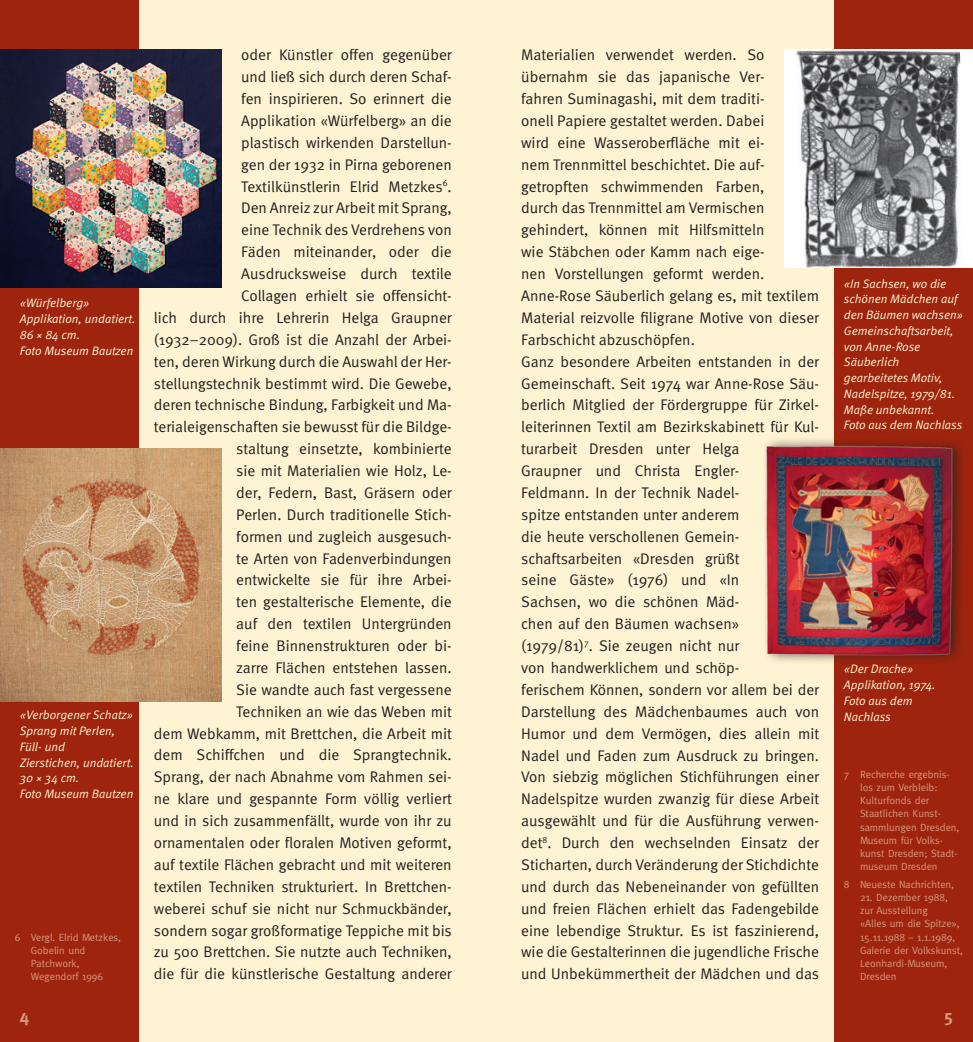
<style>
.page{position:relative;width:973px;height:1042px;background:#fff}
.page>*{position:absolute;margin:0;border:0;box-sizing:border-box;transform-origin:0 0}
.t1{font:700 17.5px "Meta";color:#d5987e}
.t2{font:15.4px/21.9px "Meta Normal";color:#231f20;text-align:right}
.t3{font:italic 12.25px/15.8px "Meta Normal";color:#fef3d2}
.t4{font:10.5px/13.1px "Meta";color:#d5987e}
</style>
<div class="page">
<div style="left:0;top:0;width:972px;height:1042px;background:#fef3d2"></div>
<div style="left:0;top:0;width:139px;height:1042px;background:#9e240d"></div>
<div style="left:833px;top:0;width:139px;height:1042px;background:#9e240d"></div>
<img style="left:0;top:50px;width:221px;height:238px">
<div style="left:784px;top:50px;width:188px;height:218px;background:#fff"></div>
<img style="left:796px;top:50px;width:165px;height:218px">
<div style="left:764px;top:437px;width:198px;height:228px;background:#231f20;opacity:.75"></div>
<img style="left:764px;top:445px;width:189px;height:211px">
<img style="left:0;top:448px;width:221px;height:253px">
<p class="t3" style="left:20px;top:295px;width:117px">«Würfelberg»<br>Applikation, undatiert.<br>86 × 84 cm.<br>Foto Museum Bautzen</p>
<p class="t3" style="left:20px;top:707px;width:115px">«Verborgener Schatz»<br>Sprang mit Perlen,<br>Füll- und<br>Zierstichen, undatiert.<br>30 × 34 cm.<br>Foto Museum Bautzen</p>
<p class="t4" style="left:31px;top:930px;width:92px;text-indent:-16px">6 Vergl. Elrid Metzkes,<br>Gobelin und<br>Patchwork,<br>Wegendorf 1996</p>
<p class="t2" style="left:154px;top:44px;width:299px">oder Künstler offen gegenüber<br>und ließ sich durch deren Schaf-<br>fen inspirieren. So erinnert die<br>Applikation «Würfelberg» an die<br>plastisch wirkenden Darstellun-<br>gen der 1932 in Pirna geborenen Textilkünstlerin Elrid Metzkes<sup>6</sup>.<br>Den Anreiz zur Arbeit mit Sprang,<br>eine Technik des Verdrehens von<br>Fäden miteinander, oder die Ausdrucksweise durch textile<br>Collagen erhielt sie offensicht-<br>lich durch ihre Lehrerin Helga Graupner (1932–2009). Groß ist die Anzahl der Arbei&shy;ten, deren Wirkung durch die Auswahl der Her&shy;stellungstechnik bestimmt wird. Die Gewebe, deren technische Bindung, Farbigkeit und Ma&shy;terialeigenschaften sie bewusst für die Bildge&shy;staltung einsetzte, kombinierte<br>sie mit Materialien wie Holz, Le-<br>der, Federn, Bast, Gräsern oder<br>Perlen. Durch traditionelle Stich-<br>formen und zugleich ausgesuch-<br>te Arten von Fadenverbindungen<br>entwickelte sie für ihre Arbei-<br>ten gestalterische Elemente, die<br>auf den textilen Untergründen<br>feine Binnenstrukturen oder bi-<br>zarre Flächen entstehen lassen.<br>Sie wandte auch fast vergessene<br>Techniken an wie das Weben mit<br>dem Webkamm, mit Brettchen, die Arbeit mit dem Schiffchen und die Sprangtechnik.<br>Sprang, der nach Abnahme vom Rahmen sei&shy;ne klare und gespannte Form völlig verliert und in sich zusammenfällt, wurde von ihr zu ornamentalen oder floralen Motiven geformt, auf textile Flächen gebracht und mit weiteren textilen Techniken strukturiert. In Brettchen&shy;weberei schuf sie nicht nur Schmuckbänder, sondern sogar großformatige Teppiche mit bis zu 500 Brettchen. Sie nutzte auch Techniken, die für die künstlerische Gestaltung anderer</p>
<p class="t2" style="left:521px;top:44px;width:299px;text-align:left">Materialien verwendet werden. So übernahm sie das japanische Ver-<br>fahren Suminagashi, mit dem traditi-<br>onell Papiere gestaltet werden. Dabei<br>wird eine Wasseroberfläche mit ei-<br>nem Trennmittel beschichtet. Die auf&shy;getropften schwimmenden Farben,<br>durch das Trennmittel am Vermischen gehindert, können mit Hilfsmitteln<br>wie Stäbchen oder Kamm nach eige-<br>nen Vorstellungen geformt werden.<br>Anne-Rose Säuberlich gelang es, mit textilem Material reizvolle filigrane Motive von dieser Farbschicht abzuschöpfen.<br>Ganz besondere Arbeiten entstanden in der Gemeinschaft. Seit 1974 war Anne-Rose Säu&shy;berlich Mitglied der Fördergruppe für Zirkel&shy;leiterinnen Textil am Bezirkskabinett für Kul&shy;turarbeit Dresden unter Helga<br>Graupner und Christa Engler-<br>Feldmann. In der Technik Nadel-<br>spitze entstanden unter anderem<br>die heute verschollenen Gemein&shy;schaftsarbeiten «Dresden grüßt<br>seine Gäste» (1976) und «In<br>Sachsen, wo die schönen Mäd-<br>chen auf den Bäumen wachsen»<br>(1979/81)<sup>7</sup>. Sie zeugen nicht nur<br>von handwerklichem und schöp-<br>ferischem Können, sondern vor allem bei der Darstellung des Mädchenbaumes auch von Humor und dem Vermögen, dies allein mit Nadel und Faden zum Ausdruck zu bringen.<br>Von siebzig möglichen Stichführungen einer Nadelspitze wurden zwanzig für diese Arbeit ausgewählt und für die Ausführung verwen&shy;det<sup>8</sup>. Durch den wechselnden Einsatz der Sticharten, durch Veränderung der Stichdichte und durch das Nebeneinander von gefüllten und freien Flächen erhielt das Fadengebilde eine lebendige Struktur. Es ist faszinierend, wie die Gestalterinnen die jugendliche Frische und Unbekümmertheit der Mädchen und das</p>
<p class="t3" style="left:843px;top:275px;width:121px">«In Sachsen, wo die schönen Mädchen auf den Bäumen wachsen»<br>Gemeinschaftsarbeit, von Anne-Rose<br>Säuberlich gearbeitetes Motiv,<br>Nadelspitze, 1979/81.<br>Maße unbekannt.<br>Foto aus dem Nachlass</p>
<p class="t3" style="left:843px;top:661px;width:93px">«Der Drache»<br>Applikation, 1974.<br>Foto aus dem<br>Nachlass</p>
<p class="t4" style="left:859px;top:768px;width:101px;text-indent:-16px">7 Recherche ergebnis&shy;los zum Verbleib:<br>Kulturfonds der<br>Staatlichen Kunst&shy;sammlungen Dresden,<br>Museum für Volks&shy;kunst Dresden; Stadt&shy;museum Dresden</p>
<p class="t4" style="left:843px;top:878px;width:112px">8 Neueste Nachrichten,</p>
<p class="t4" style="left:859px;top:891px;width:104px">21. Dezember 1988, zur Ausstellung<br>«Alles um die Spitze»,<br>15.11.1988 – 1.1.1989,<br>Galerie der Volkskunst,<br>Leonhardi-Museum,<br>Dresden</p>
<p class="t1" style="left:20px;top:1005px;width:11px">4</p>
<p class="t1" style="left:944px;top:1005px;width:10px">5</p>
</div>
